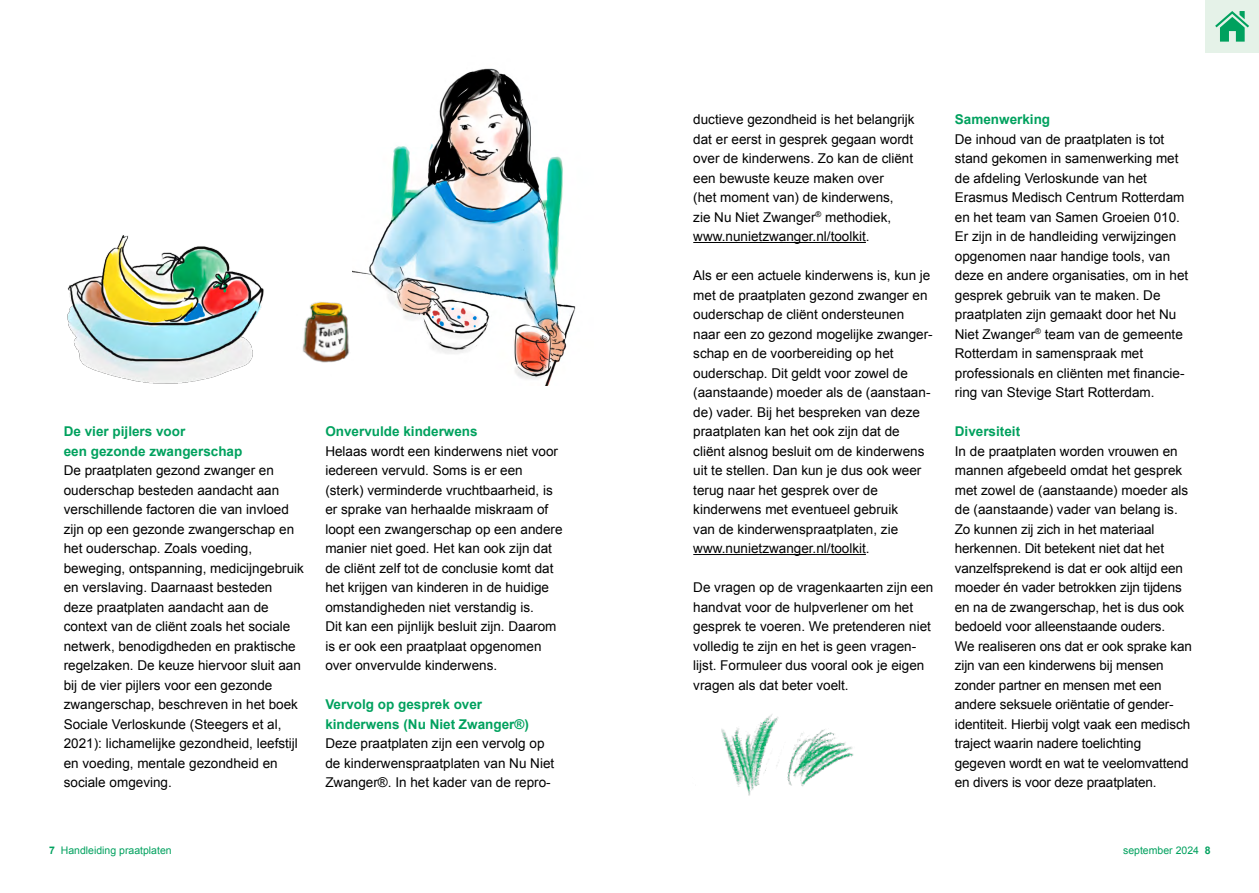
<style>
.page{position:relative;width:1259px;height:893px;background:#fff}
.page>*{position:absolute;margin:0;border:0;box-sizing:border-box;transform-origin:0 0}
.Body_tekst{font:13.5px/19.5px "Arial";color:#000}
.Body_tekst-2{font:700 13.5px/19.5px "Arial";color:#00a15e}
.t1{font:10.5px "Arial";color:#00a15e}
.s1{font-weight:700}
</style>
<div class="page">
<hr style="left:693px;top:242px;width:173px;height:1px;background:#000">
<hr style="left:693px;top:554px;width:173px;height:1px;background:#000">
<img style="left:67px;top:235px;width:197px;height:149px">
<img style="left:353px;top:68px;width:223px;height:318px">
<div style="left:1205px;top:0;width:54px;height:53px;background:#e5f2e8"></div>
<svg style="left:1215px;top:11px;width:34px;height:31px"></svg>
<img style="left:803px;top:729px;width:51px;height:57px">
<img style="left:721px;top:714px;width:82px;height:82px">
<img style="left:302px;top:287px;width:63px;height:91px">
<p class="Body_tekst-2" style="left:64px;top:422px;width:180px">De vier pijlers voor<br>een gezonde zwangerschap</p>
<p class="Body_tekst" style="left:64px;top:461px;width:242px">De praatplaten gezond zwanger en ouderschap besteden aandacht aan verschillende factoren die van invloed zijn op een gezonde zwangerschap en het ouderschap. Zoals voeding, beweging, ontspanning, medicijngebruik en verslaving. Daarnaast besteden deze praatplaten aandacht aan de context van de cliënt zoals het sociale netwerk, benodigdheden en praktische regelzaken. De keuze hiervoor sluit aan bij de vier pijlers voor een gezonde zwangerschap, beschreven in het boek Sociale Verloskunde (Steegers et al, 2021): lichamelijke gezondheid, leefstijl en voeding, mentale gezondheid en sociale omgeving.</p>
<p class="Body_tekst-2" style="left:325px;top:422px;width:154px">Onvervulde kinderwens</p>
<p class="Body_tekst" style="left:325px;top:441px;width:239px">Helaas wordt een kinderwens niet voor iedereen vervuld. Soms is er een (sterk) verminderde vruchtbaarheid, is er sprake van herhaalde miskraam of loopt een zwangerschap op een andere manier niet goed. Het kan ook zijn dat de cliënt zelf tot de conclusie komt dat het krijgen van kinderen in de huidige omstandigheden niet verstandig is.<br>Dit kan een pijnlijk besluit zijn. Daarom is er ook een praatplaat opgenomen over onvervulde kinderwens.</p>
<p class="Body_tekst-2" style="left:325px;top:695px;width:205px">Vervolg op gesprek over kinderwens (Nu Niet Zwanger®)</p>
<p class="Body_tekst" style="left:325px;top:734px;width:230px">Deze praatplaten zijn een vervolg op de kinderwenspraatplaten van Nu Niet<br>Zwanger®. In het kader van de repro-</p>
<p class="Body_tekst" style="left:693px;top:110px;width:223px">ductieve gezondheid is het belangrijk dat er eerst in gesprek gegaan wordt over de kinderwens. Zo kan de cliënt een bewuste keuze maken over<br>(het moment van) de kinderwens,<br>zie Nu Niet Zwanger<sup>®</sup> methodiek, www.nunietzwanger.nl/toolkit.</p>
<p class="Body_tekst" style="left:693px;top:266px;width:241px">Als er een actuele kinderwens is, kun je met de praatplaten gezond zwanger en ouderschap de cliënt ondersteunen naar een zo gezond mogelijke zwanger&shy;schap en de voorbereiding op het ouderschap. Dit geldt voor zowel de (aanstaande) moeder als de (aanstaan&shy;de) vader. Bij het bespreken van deze praatplaten kan het ook zijn dat de cliënt alsnog besluit om de kinderwens uit te stellen. Dan kun je dus ook weer terug naar het gesprek over de kinderwens met eventueel gebruik<br>van de kinderwenspraatplaten, zie www.nunietzwanger.nl/toolkit.</p>
<p class="Body_tekst" style="left:693px;top:578px;width:242px">De vragen op de vragenkaarten zijn een handvat voor de hulpverlener om het gesprek te voeren. We pretenderen niet volledig te zijn en het is geen vragen&shy;lijst. Formuleer dus vooral ook je eigen vragen als dat beter voelt.</p>
<p class="Body_tekst-2" style="left:955px;top:110px;width:97px">Samenwerking</p>
<p class="Body_tekst" style="left:955px;top:129px;width:235px">De inhoud van de praatplaten is tot stand gekomen in samenwerking met de afdeling Verloskunde van het Erasmus Medisch Centrum Rotterdam en het team van Samen Groeien 010.<br>Er zijn in de handleiding verwijzingen opgenomen naar handige tools, van deze en andere organisaties, om in het gesprek gebruik van te maken. De praatplaten zijn gemaakt door het Nu Niet Zwanger<sup>®</sup> team van de gemeente Rotterdam in samenspraak met professionals en cliënten met financie&shy;ring van Stevige Start Rotterdam.</p>
<p class="Body_tekst-2" style="left:955px;top:422px;width:67px">Diversiteit</p>
<p class="Body_tekst" style="left:955px;top:441px;width:238px">In de praatplaten worden vrouwen en mannen afgebeeld omdat het gesprek met zowel de (aanstaande) moeder als de (aanstaande) vader van belang is.<br>Zo kunnen zij zich in het materiaal herkennen. Dit betekent niet dat het vanzelfsprekend is dat er ook altijd een moeder én vader betrokken zijn tijdens en na de zwangerschap, het is dus ook bedoeld voor alleenstaande ouders.<br>We realiseren ons dat er ook sprake kan zijn van een kinderwens bij mensen zonder partner en mensen met een andere seksuele oriëntatie of gender&shy;identiteit. Hierbij volgt vaak een medisch traject waarin nadere toelichting gegeven wordt en wat te veelomvattend en divers is voor deze praatplaten.</p>
<p class="t1" style="left:49px;top:843px;width:124px"><span class="s1">7</span> Handleiding praatplaten</p>
<p class="t1" style="left:1123px;top:843px;width:89px">september 2024 <span class="s1">8</span></p>
</div>
